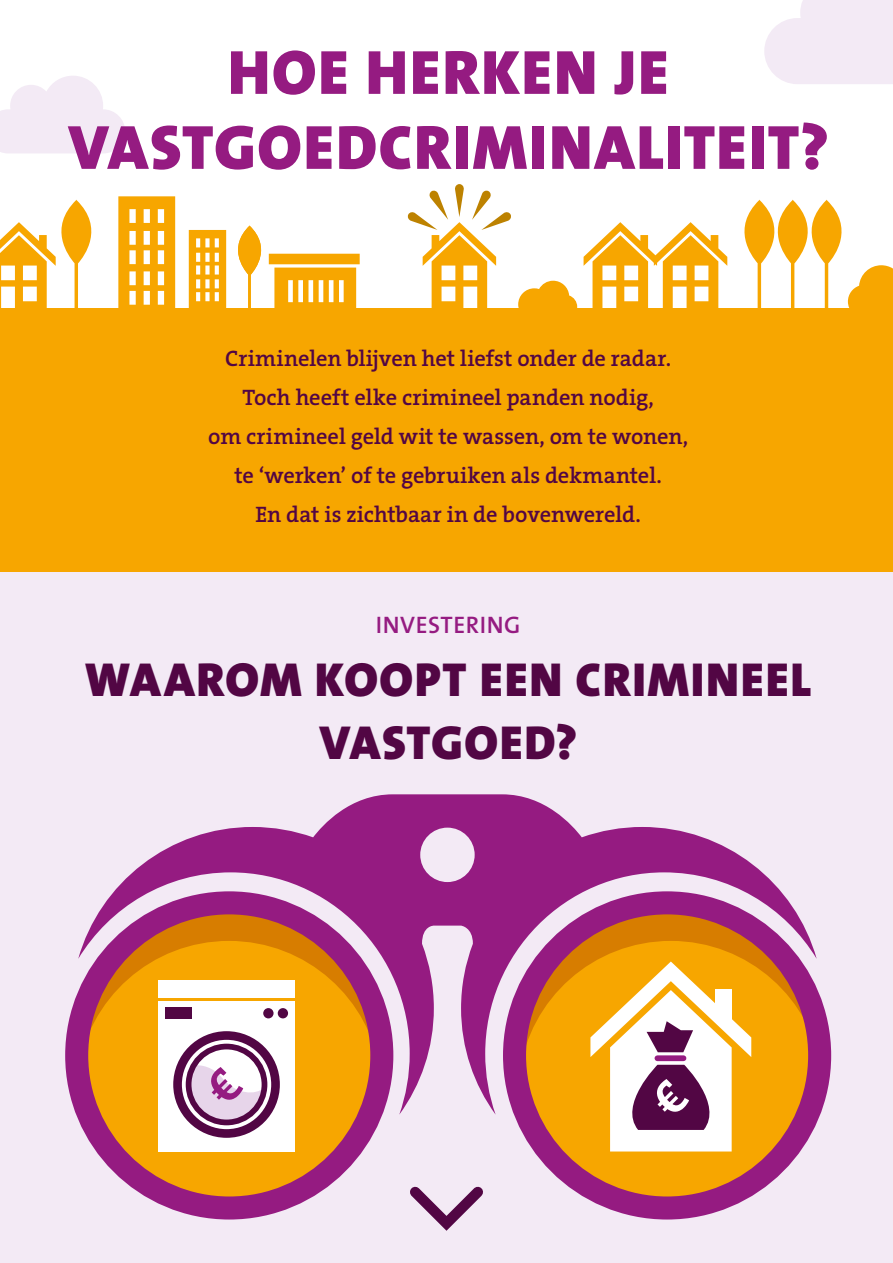
<style>
.page{position:relative;width:893px;height:1263px;background:#fff}
.page>*{position:absolute;margin:0;border:0;box-sizing:border-box;transform-origin:0 0}
.t1{font:900 63px/75px "The Sans";letter-spacing:.03em;color:#951b81;text-align:center}
.t2{font:900 48px/63px "The Sans";letter-spacing:.03em;color:#520644;text-align:center}
.t3{font:600 24px "The Sans";letter-spacing:.025em;color:#951b81}
.t4{font:600 22.5px/39px "The Serif B W6";letter-spacing:-.005em;color:#520644;text-align:center}
</style>
<div class="page">
<div style="left:0;top:338px;width:893px;height:925px;background:#f3eaf5"></div>
<svg style="left:764px;top:0;width:129px;height:84px;background:#f4ecf6"></svg>
<svg style="left:0;top:76px;width:125px;height:77px"></svg>
<svg style="left:76px;top:901px;width:306px;height:306px;background:#e1881e"></svg>
<svg style="left:517px;top:901px;width:305px;height:306px;background:#e0861e"></svg>
<div style="left:503px;top:891px;width:328px;height:328px;border:23px solid #951b81;border-radius:50%"></div>
<div style="left:65px;top:891px;width:328px;height:328px;border:23px solid #951b81;border-radius:50%"></div>
<svg style="left:78px;top:794px;width:739px;height:321px"></svg>
<div style="left:158px;top:1001px;width:137px;height:150px;background:#fff"></div>
<div style="left:158px;top:980px;width:137px;height:17px;background:#fff"></div>
<div style="left:278px;top:1008px;width:10px;height:10px;background:#520644;border-radius:50%"></div>
<div style="left:166px;top:1007px;width:26px;height:12px;background:#520644"></div>
<div style="left:263px;top:1008px;width:11px;height:10px;background:#520644;border-radius:50%"></div>
<svg style="left:188px;top:1046px;width:76px;height:76px"></svg>
<div style="left:173px;top:1031px;width:107px;height:107px;border:9px solid #520644;border-radius:50%"></div>
<div style="left:186px;top:1044px;width:81px;height:81px;border:6px solid #520644;border-radius:50%"></div>
<svg style="left:189px;top:1065px;width:75px;height:56px"></svg>
<svg style="left:590px;top:961px;width:161px;height:190px;background:#e1b885"></svg>
<div style="left:657px;top:1055px;width:26px;height:6px;background:#951b81"></div>
<svg style="left:48px;top:200px;width:57px;height:63px"></svg>
<svg style="left:731px;top:200px;width:57px;height:63px"></svg>
<svg style="left:764px;top:200px;width:57px;height:63px;fill:#f7a600"></svg>
<svg style="left:798px;top:200px;width:57px;height:63px;fill:#f7a600"></svg>
<svg style="left:0;top:222px;width:56px;height:86px"></svg>
<svg style="left:584px;top:222px;width:143px;height:86px"></svg>
<svg style="left:269px;top:254px;width:91px;height:54px"></svg>
<svg style="left:848px;top:265px;width:45px;height:43px"></svg>
<svg style="left:518px;top:281px;width:59px;height:27px"></svg>
<svg style="left:118px;top:196px;width:57px;height:112px"></svg>
<svg style="left:228px;top:226px;width:44px;height:49px"></svg>
<svg style="left:189px;top:230px;width:37px;height:78px;background:#f8b731"></svg>
<div style="left:0;top:308px;width:893px;height:264px;background:#f7a600"></div>
<svg style="left:407px;top:184px;width:104px;height:124px"></svg>
<svg style="left:410px;top:1186px;width:73px;height:45px"></svg>
<h1 class="t1" style="left:68px;top:34px;width:762px">HOE HERKEN JE<br>VASTGOEDCRIMINALITEIT?</h1>
<p class="t4" style="left:208px;top:339px;width:481px">Criminelen blijven het liefst onder de radar.<br>Toch heeft elke crimineel panden nodig,<br>om crimineel geld wit te wassen, om te wonen, te ‘werken’ of te gebruiken als dekmantel.<br>En dat is zichtbaar in de bovenwereld.</p>
<p class="t3" style="left:376px;top:605px;width:146px">INVESTERING</p>
<h2 class="t2" style="left:85px;top:647px;width:728px">WAAROM KOOPT EEN CRIMINEEL<br>VASTGOED?</h2>
</div>
